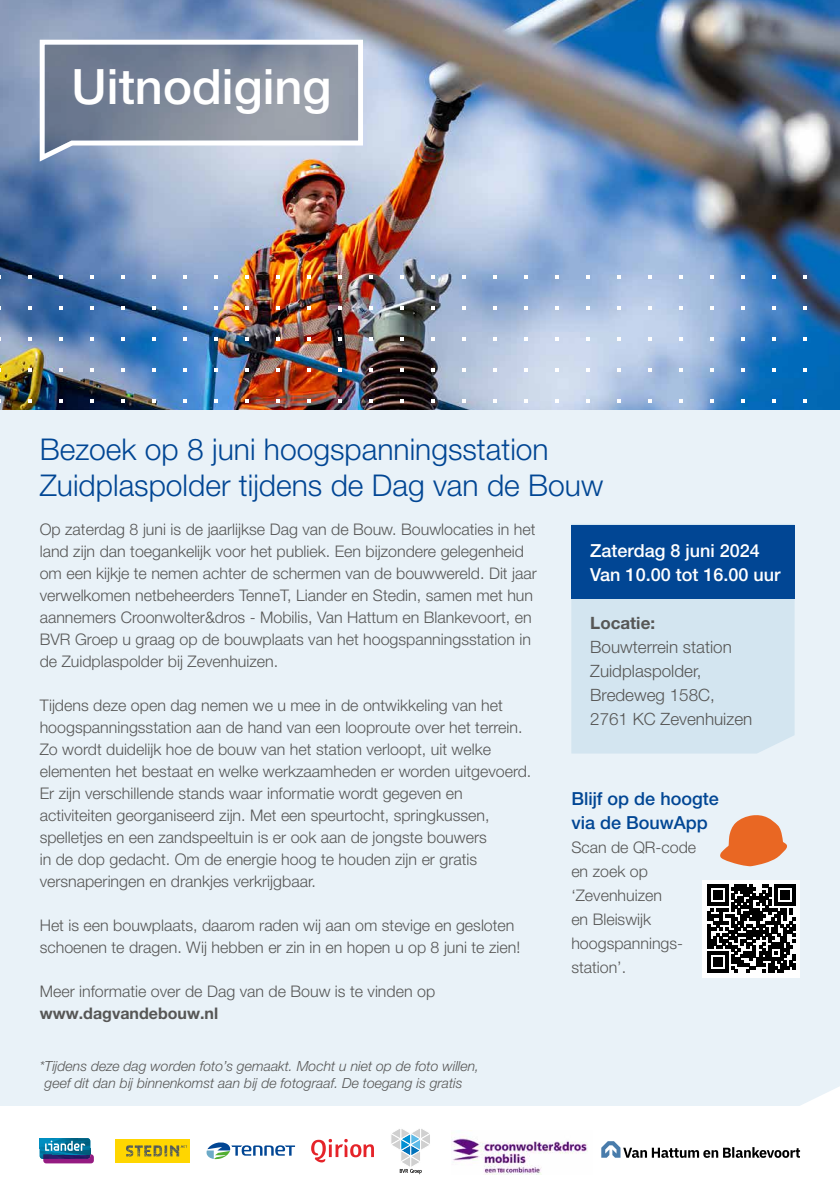
<style>
.page{position:relative;width:840px;height:1191px;background:#fff}
.page>*{position:absolute;margin:0;border:0;box-sizing:border-box;transform-origin:0 0}
.t1{font:500 48.8px "Helvetica Neue LT Pro";color:#fff}
.t2{font:300 30px/36px "Helvetica Neue LT Pro";color:#014694}
.t3{font:500 18px/24px "Helvetica Neue LT Pro";color:#fff}
.t4{font:500 18px/24px "Helvetica Neue LT Pro";color:#014694}
.t5{font:300 17px/24px "Helvetica Neue LT Pro";color:#575756}
.t6{font:700 17px "Helvetica Neue LT Pro";color:#575756}
.t7{font:300 16px/22px "Helvetica Neue LT Pro";color:#575756}
.t8{font:700 16px "Helvetica Neue LT Pro";color:#575756}
.t9{font:italic 300 14px/16.8px "Helvetica Neue LT Pro";color:#575756}
</style>
<div class="page">
<div style="left:0;top:410px;width:839px;height:696px;background:#e9f2f8"></div>
<img style="left:0;top:0;width:839px;height:410px">
<div style="left:571px;top:524px;width:223px;height:229px;background:#d3e5f0"></div>
<div style="left:702px;top:879px;width:97px;height:98px;background:#fff"></div>
<svg style="left:707px;top:884px;width:88px;height:89px"></svg>
<svg style="left:720px;top:815px;width:66px;height:51px"></svg>
<img style="left:0;top:259px;width:831px;height:151px">
<div style="left:571px;top:525px;width:223px;height:74px;background:#014694"></div>
<svg style="left:40px;top:1138px;width:54px;height:25px"></svg>
<div style="left:115px;top:1139px;width:75px;height:24px;background:#ffd600"></div>
<svg style="left:126px;top:1145px;width:61px;height:11px"></svg>
<svg style="left:206px;top:1142px;width:89px;height:18px"></svg>
<svg style="left:391px;top:1129px;width:39px;height:45px"></svg>
<img style="left:452px;top:1136px;width:136px;height:38px">
<svg style="left:601px;top:1087px;width:238px;height:70px"></svg>
<svg style="left:311px;top:1138px;width:63px;height:24px"></svg>
<svg style="left:37px;top:37px;width:328px;height:128px;background:#969faf"></svg>
<h1 class="t1" style="left:72px;top:58px;width:261px">Uitnodiging</h1>
<h2 class="t2" style="left:40px;top:430px;width:564px">Bezoek op 8 juni hoogspanningsstation<br>Zuidplaspolder tijdens de Dag van de Bouw</h2>
<p class="t7" style="left:40px;top:518px;width:498px">Op zaterdag 8 juni is de jaarlijkse Dag van de Bouw. Bouwlocaties in het land zijn dan toegankelijk voor het publiek. Een bijzondere gelegenheid om een kijkje te nemen achter de schermen van de bouwwereld. Dit jaar verwelkomen netbeheerders TenneT, Liander en Stedin, samen met hun aannemers Croonwolter&amp;dros - Mobilis, Van Hattum en Blankevoort, en BVR Groep u graag op de bouwplaats van het hoogspanningsstation in de Zuidplaspolder bij Zevenhuizen.</p>
<p class="t7" style="left:40px;top:694px;width:493px">Tijdens deze open dag nemen we u mee in de ontwikkeling van het hoogspanningsstation aan de hand van een looproute over het terrein.<br>Zo wordt duidelijk hoe de bouw van het station verloopt, uit welke elementen het bestaat en welke werkzaamheden er worden uitgevoerd.<br>Er zijn verschillende stands waar informatie wordt gegeven en activiteiten georganiseerd zijn. Met een speurtocht, springkussen, spelletjes en een zandspeeltuin is er ook aan de jongste bouwers<br>in de dop gedacht. Om de energie hoog te houden zijn er gratis versnaperingen en drankjes verkrijgbaar.</p>
<p class="t7" style="left:40px;top:914px;width:481px">Het is een bouwplaats, daarom raden wij aan om stevige en gesloten schoenen te dragen. Wij hebben er zin in en hopen u op 8 juni te zien!</p>
<p class="t7" style="left:40px;top:980px;width:397px">Meer informatie over de Dag van de Bouw is te vinden op</p>
<p class="t8" style="left:40px;top:1003px;width:180px">www.dagvandebouw.nl</p>
<p class="t3" style="left:590px;top:538px;width:192px">Zaterdag 8 juni 2024<br>Van 10.00 tot 16.00 uur</p>
<p class="t6" style="left:590px;top:612px;width:66px">Locatie:</p>
<p class="t5" style="left:590px;top:634px;width:163px">Bouwterrein station<br>Zuidplaspolder,<br>Bredeweg 158C,<br>2761 KC Zevenhuizen</p>
<p class="t4" style="left:571px;top:786px;width:149px">Blijf op de hoogte via de BouwApp</p>
<p class="t7" style="left:571px;top:834px;width:126px;line-height:24px">Scan de QR-code en zoek op ‘Zevenhuizen<br>en Bleiswijk hoogspannings&shy;station’.</p>
<p class="t9" style="left:45px;top:1057px;width:436px;text-indent:-5px">*Tijdens deze dag worden foto’s gemaakt. Mocht u niet op de foto willen, geef dit dan bij binnenkomst aan bij de fotograaf. De toegang is gratis</p>
</div>
